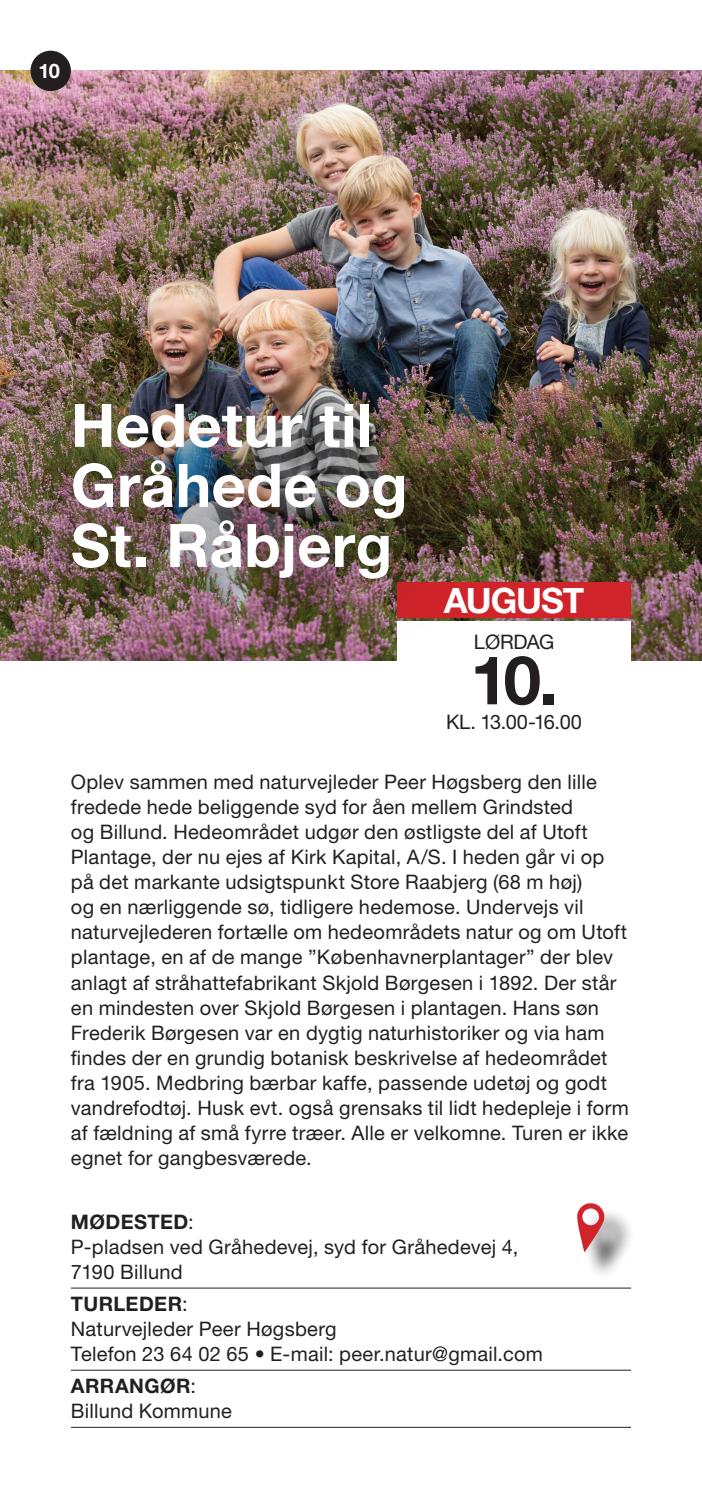
<style>
.page{position:relative;width:702px;height:1489px;background:#fff}
.page>*{position:absolute;margin:0;border:0;box-sizing:border-box;transform-origin:0 0}
.t1{font:700 67.5px "Helvetica Neue";color:#231f20}
.t2{font:700 60px/60px "Helvetica Neue";letter-spacing:.005em;color:#fff}
.t3{font:700 35px "Helvetica Neue";letter-spacing:-.03em;color:#fff}
.t4{font:20px/25px "Helvetica Neue";letter-spacing:.015em;color:#231f20}
.t5{font:700 20px "Helvetica Neue";color:#fff}
.s1{font-weight:700}
</style>
<div class="page">
<hr style="left:71px;top:1287px;width:560px;height:1px;background:#231f20">
<hr style="left:71px;top:1369px;width:560px;height:1px;background:#231f20">
<hr style="left:71px;top:1426px;width:560px;height:1px;background:#231f20">
<img style="left:0;top:71px;width:702px;height:589px">
<div style="left:397px;top:582px;width:234px;height:35px;background:#d1232a"></div>
<div style="left:397px;top:621px;width:234px;height:120px;background:#fff"></div>
<div style="left:0;top:331px;width:481px;height:320px;background:#231f20;opacity:.75"></div>
<div style="left:581px;top:1207px;width:54px;height:74px;background:#231f20;opacity:.75"></div>
<svg style="left:577px;top:1203px;width:28px;height:49px"></svg>
<hr style="left:698px;top:518px;width:4px;height:322px;background:#231f20;opacity:.75">
<div style="left:30px;top:51px;width:41px;height:40px;background:#231f20;border-radius:50%"></div>
<p class="t5" style="left:39px;top:58px;width:23px">10</p>
<h2 class="t2" style="left:71px;top:394px;width:338px">Hedetur til<br>Gråhede og<br>St. Råbjerg</h2>
<h3 class="t3" style="left:444px;top:578px;width:142px">AUGUST</h3>
<p class="t4" style="left:474px;top:629px;width:82px">LØRDAG</p>
<h1 class="t1" style="left:470px;top:638px;width:89px">10.</h1>
<p class="t4" style="left:446px;top:709px;width:137px">KL. 13.00-16.00</p>
<p class="t4" style="left:71px;top:769px;width:559px">Oplev sammen med naturvejleder Peer Høgsberg den lille fredede hede beliggende syd for åen mellem Grindsted<br>og Billund. Hedeområdet udgør den østligste del af Utoft Plantage, der nu ejes af Kirk Kapital, A/S. I heden går vi op på det markante udsigtspunkt Store Raabjerg (68 m høj)<br>og en nærliggende sø, tidligere hedemose. Undervejs vil naturvejlederen fortælle om hedeområdets natur og om Utoft plantage, en af de mange ”Københavnerplantager” der blev anlagt af stråhattefabrikant Skjold Børgesen i 1892. Der står en mindesten over Skjold Børgesen i plantagen. Hans søn Frederik Børgesen var en dygtig naturhistoriker og via ham findes der en grundig botanisk beskrivelse af hedeområdet fra 1905. Medbring bærbar kaffe, passende udetøj og godt vandrefodtøj. Husk evt. også grensaks til lidt hedepleje i form af fældning af små fyrre træer. Alle er velkomne. Turen er ikke egnet for gangbesværede.</p>
<p class="t4" style="left:71px;top:1208px;width:449px"><span class="s1">MØDESTED</span>:<br>P-pladsen ved Gråhedevej, syd for Gråhedevej 4,<br>7190 Billund</p>
<p class="t4" style="left:71px;top:1290px;width:473px"><span class="s1">TURLEDER</span>:<br>Naturvejleder Peer Høgsberg<br>Telefon 23 64 02 65 • E-mail: peer.natur@gmail.com</p>
<p class="t4" style="left:71px;top:1372px;width:162px"><span class="s1">ARRANGØR</span>:<br>Billund Kommune</p>
</div>
